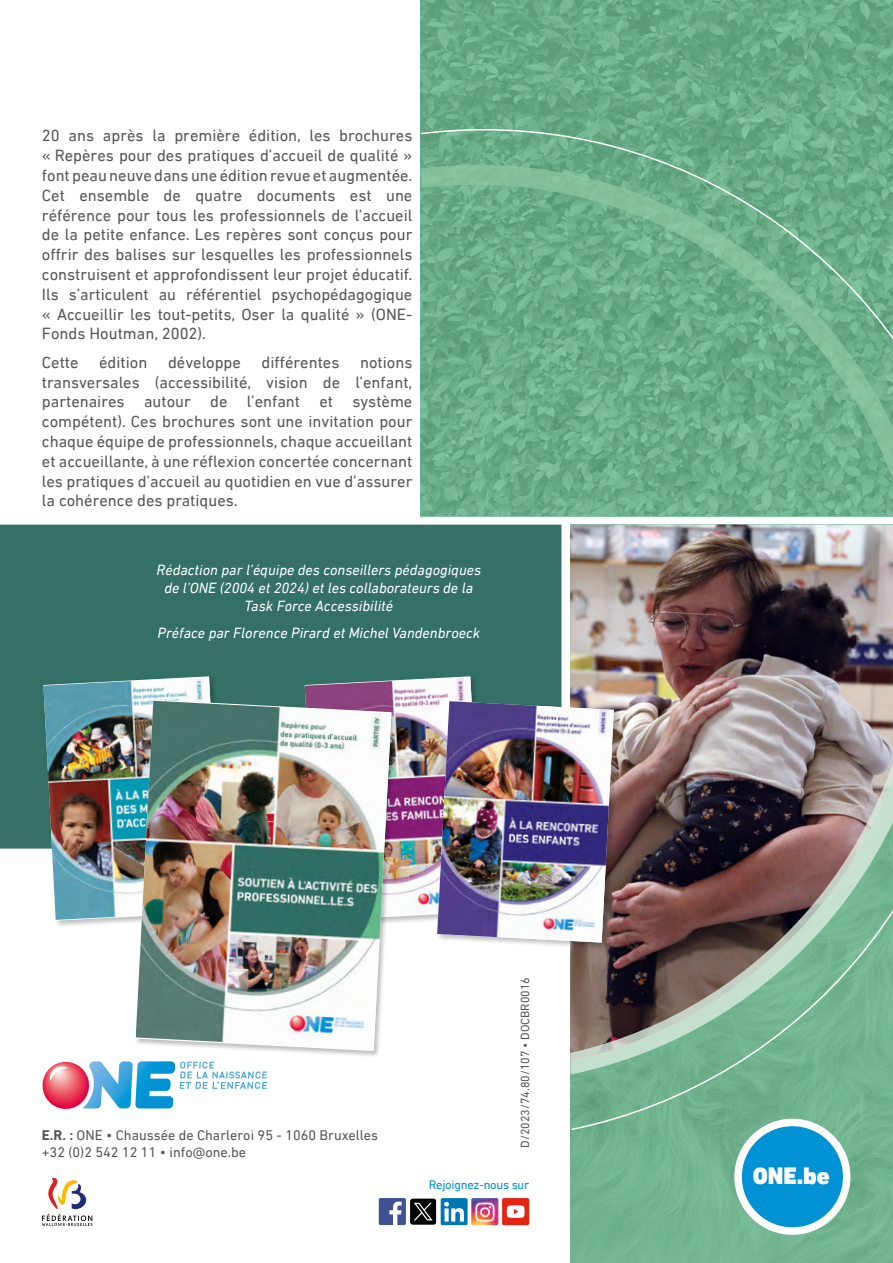
<style>
.page{position:relative;width:893px;height:1263px;background:#fff}
.page>*{position:absolute;margin:0;border:0;box-sizing:border-box;transform-origin:0 0}
.t1{font:900 24.15px "DIN Next LT Pro";color:#fff}
.Body{font:16.5px/19.8px "DIN Next LT Pro";color:#575756;text-align:justify}
.Body-2{font:italic 15px/18px "DIN Next LT Pro";color:#fff;text-align:center}
.t2{font:14.25px/17.1px "DIN Next LT Pro";color:#575756}
.t3{font:12.6px "DIN Next LT Pro";letter-spacing:-.02em;color:#0092d4}
.t4{font:12px "DIN Next LT Pro";color:#575756}
.s1{font-weight:700}
</style>
<div class="page">
<svg style="left:421px;top:0;width:472px;height:128px;background:#68ab87"></svg>
<div style="left:570px;top:525px;width:323px;height:738px;background:#73b591"></div>
<div style="left:0;top:525px;width:561px;height:323px;background:#347066"></div>
<img style="left:570px;top:524px;width:323px;height:607px">
<svg style="left:420px;top:128px;width:473px;height:389px;background:#6dae8a"></svg>
<svg style="left:42px;top:1061px;width:225px;height:48px"></svg>
<div style="left:738px;top:1122px;width:109px;height:109px;background:#0092d4;border-radius:50%"></div>
<div style="left:734px;top:1119px;width:116px;height:116px;border:8px solid #fff;border-radius:50%"></div>
<svg style="left:379px;top:1198px;width:27px;height:27px"></svg>
<div style="left:410px;top:1198px;width:27px;height:27px;background:#000;border-radius:3px"></div>
<div style="left:410px;top:1198px;width:27px;height:27px;border:1px solid #fff;border-radius:3px"></div>
<svg style="left:414px;top:1203px;width:19px;height:17px"></svg>
<svg style="left:440px;top:1198px;width:28px;height:27px"></svg>
<img style="left:471px;top:1198px;width:27px;height:27px">
<svg style="left:502px;top:1198px;width:27px;height:27px"></svg>
<svg style="left:42px;top:1178px;width:50px;height:48px"></svg>
<div style="left:42px;top:675px;width:187px;height:253px;background:#000;opacity:.25"></div>
<img style="left:43px;top:677px;width:178px;height:243px">
<div style="left:134px;top:699px;width:264px;height:359px;background:#000;opacity:.25"></div>
<img style="left:136px;top:701px;width:255px;height:349px">
<div style="left:436px;top:700px;width:185px;height:250px;background:#000;opacity:.25"></div>
<img style="left:305px;top:676px;width:309px;height:266px">
<img style="left:437px;top:701px;width:177px;height:241px">
<p class="Body" style="left:42px;top:126px;width:372px">20 ans après la première édition, les brochures « Repères pour des pratiques d’accueil de qualité » font peau neuve dans une édition revue et augmentée.<br>Cet ensemble de quatre documents est une référence pour tous les professionnels de l’accueil de la petite enfance. Les repères sont conçus pour offrir des balises sur lesquelles les professionnels construisent et approfondissent leur projet éducatif.<br>Ils s’articulent au référentiel psychopédagogique « Accueillir les tout-petits, Oser la qualité » (ONE-Fonds Houtman, 2002).</p>
<p class="Body" style="left:42px;top:352px;width:372px">Cette édition développe différentes notions transversales (accessibilité, vision de l’enfant, partenaires autour de l’enfant et système compétent). Ces brochures sont une invitation pour chaque équipe de professionnels, chaque accueillant et accueillante, à une réflexion concertée concernant les pratiques d’accueil au quotidien en vue d’assurer la cohérence des pratiques.</p>
<p class="Body-2" style="left:157px;top:561px;width:326px">Rédaction par l’équipe des conseillers pédagogiques de l’ONE (2004 et 2024) et les collaborateurs de la<br>Task Force Accessibilité</p>
<p class="Body-2" style="left:157px;top:624px;width:324px">Préface par Florence Pirard et Michel Vandenbroeck</p>
<p class="t2" style="left:42px;top:1126px;width:338px"><span class="s1">E.R. :</span> ONE • Chaussée de Charleroi 95 - 1060 Bruxelles +32 (0)2 542 12 11 • info@one.be</p>
<p class="t4" style="left:518px;top:1148px;width:172px;rotate:-90deg">D/2023/74.80/107 • DOCBR0016</p>
<p class="t3" style="left:429px;top:1178px;width:102px">Rejoignez-nous sur</p>
<p class="t1" style="left:753px;top:1161px;width:79px">ONE.be</p>
</div>
